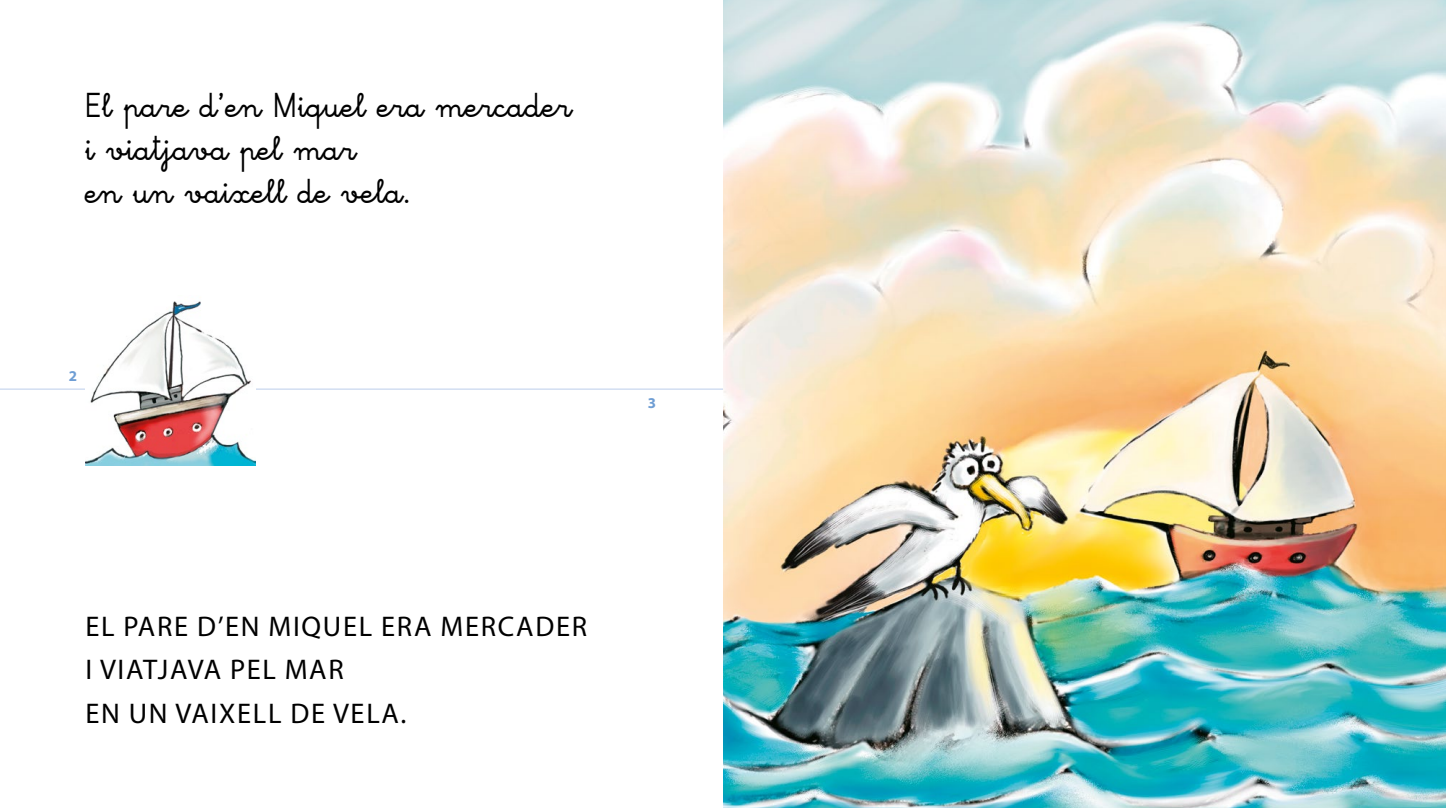
<style>
.page{position:relative;width:1446px;height:808px;background:#fff}
.page>*{position:absolute;margin:0;border:0;box-sizing:border-box;transform-origin:0 0}
.text{font:36px/43.2px "Capicua BD";color:#000}
.text_C_A{font:28.5px/43.5px "Myriad Pro";letter-spacing:.06em;color:#000}
.t1{font:700 15px "Myriad Pro";color:#6f9ed4}
</style>
<div class="page">
<img style="left:723px;top:0;width:723px;height:808px">
<hr style="left:0;top:389px;width:723px;height:1px;background:#bccdeb">
<img style="left:85px;top:301px;width:170px;height:165px">
<p class="text" style="left:85px;top:85px;width:488px">El pare d’en Miquel era mercader i viatjava pel mar<br>en un vaixell de vela.</p>
<p class="t1" style="left:69px;top:366px;width:10px">2</p>
<p class="t1" style="left:648px;top:393px;width:10px">3</p>
<p class="text_C_A" style="left:85px;top:604px;width:503px">EL PARE D’EN MIQUEL ERA MERCADER<br>I VIATJAVA PEL MAR<br>EN UN VAIXELL DE VELA.</p>
</div>
